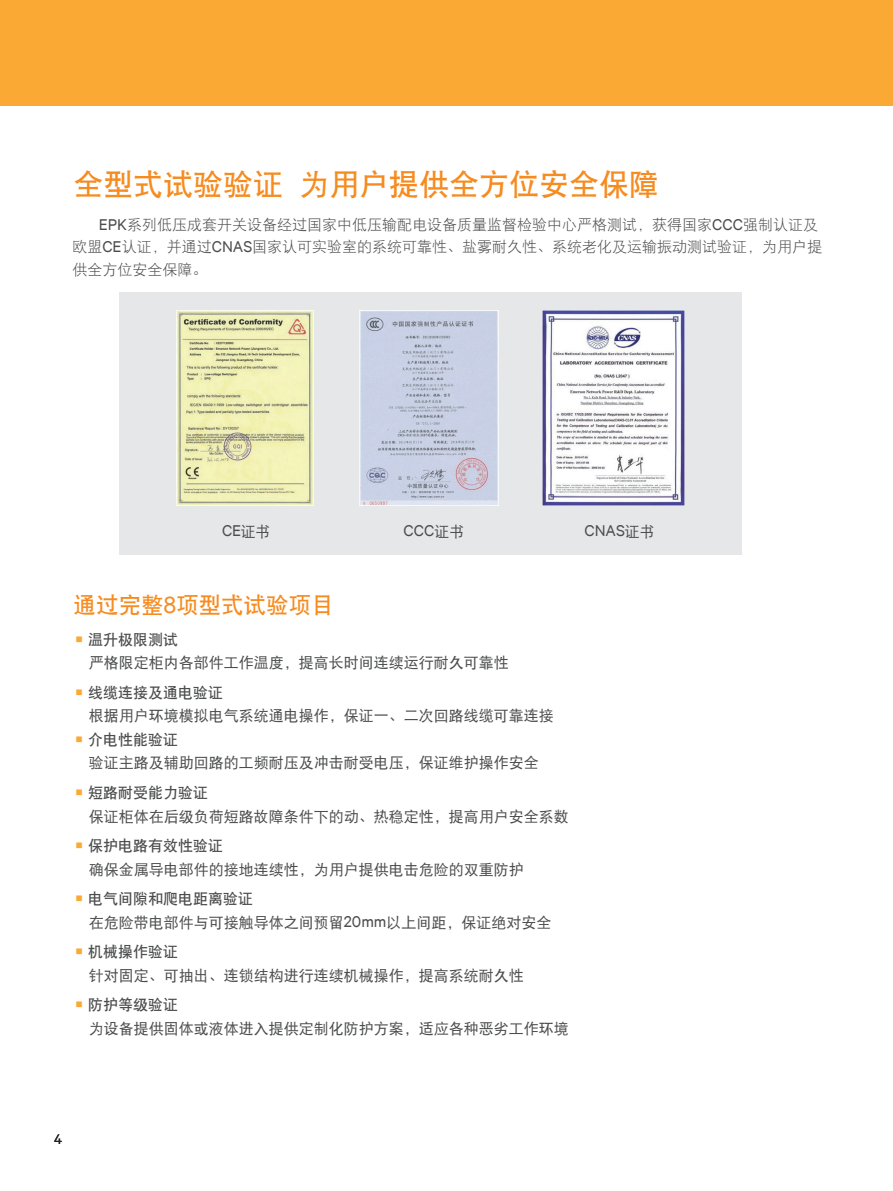
<style>
.page{position:relative;width:893px;height:1191px;background:#fff}
.page>*{position:absolute;margin:0;border:0;box-sizing:border-box;transform-origin:0 0}
.t1{font:30px "DF Hei GB W7";color:#f68b1f}
.t2{font:22.5px "DF Hei GB W7";color:#f68b1f}
.t3{font:15px "DF Hei GB W5";color:#4b4c4d}
.t4{font:15px/22.5px "DF Hei GB W3";color:#4b4c4d}
.t5{font:15px "DF Hei GB W7";color:#4b4c4d}
.t6{font:15px "Calibre";color:#4b4c4d}
.t7{font:13.5px "Calibre";color:#231f20}
.s1{font-family:"Calibre"}
.s2{font-family:"DF Hei GB W5"}
</style>
<div class="page">
<div style="left:0;top:0;width:893px;height:106px;background:#faaa34"></div>
<div style="left:119px;top:292px;width:623px;height:263px;background:#e6e7e9"></div>
<img style="left:177px;top:311px;width:136px;height:194px">
<img style="left:360px;top:311px;width:139px;height:194px">
<img style="left:543px;top:311px;width:141px;height:194px">
<h1 class="t1" style="left:74px;top:168px;width:587px">全型式试验验证 为用户提供全方位安全保障</h1>
<p class="t4" style="left:72px;top:213px;width:751px;text-indent:26px"><span class="s1">EPK</span>系列低压成套开关设备经过国家中低压输配电设备质量监督检验中心严格测试，获得国家<span class="s1">CCC</span>强制认证及欧盟<span class="s1">CE</span>认证，并通过<span class="s1">CNAS</span>国家认可实验室的系统可靠性、盐雾耐久性、系统老化及运输振动测试验证，为用户提供全方位安全保障。</p>
<p class="t6" style="left:222px;top:520px;width:50px">CE<span class="s2">证书</span></p>
<p class="t6" style="left:404px;top:520px;width:62px">CCC<span class="s2">证书</span></p>
<p class="t6" style="left:584px;top:520px;width:72px">CNAS<span class="s2">证书</span></p>
<h2 class="t2" style="left:74px;top:592px;width:262px">通过完整<span class="s1">8</span>项型式试验项目</h2>
<p class="t5" style="left:75px;top:631px;width:104px"><sup>■</sup> 温升极限测试</p>
<p class="t3" style="left:89px;top:655px;width:422px">严格限定柜内各部件工作温度，提高长时间连续运行耐久可靠性</p>
<p class="t5" style="left:75px;top:684px;width:149px"><sup>■</sup> 线缆连接及通电验证</p>
<p class="t3" style="left:89px;top:708px;width:467px">根据用户环境模拟电气系统通电操作，保证一、二次回路线缆可靠连接</p>
<p class="t5" style="left:75px;top:731px;width:104px"><sup>■</sup> 介电性能验证</p>
<p class="t3" style="left:89px;top:755px;width:452px">验证主路及辅助回路的工频耐压及冲击耐受电压，保证维护操作安全</p>
<p class="t5" style="left:75px;top:784px;width:134px"><sup>■</sup> 短路耐受能力验证</p>
<p class="t3" style="left:89px;top:808px;width:481px">保证柜体在后级负荷短路故障条件下的动、热稳定性，提高用户安全系数</p>
<p class="t5" style="left:75px;top:837px;width:149px"><sup>■</sup> 保护电路有效性验证</p>
<p class="t3" style="left:89px;top:861px;width:437px">确保金属导电部件的接地连续性，为用户提供电击危险的双重防护</p>
<p class="t5" style="left:75px;top:890px;width:179px"><sup>■</sup> 电气间隙和爬电距离验证</p>
<p class="t3" style="left:89px;top:914px;width:464px">在危险带电部件与可接触导体之间预留<span class="s1">20mm</span>以上间距，保证绝对安全</p>
<p class="t5" style="left:75px;top:943px;width:104px"><sup>■</sup> 机械操作验证</p>
<p class="t3" style="left:89px;top:967px;width:437px">针对固定、可抽出、连锁结构进行连续机械操作，提高系统耐久性</p>
<p class="t5" style="left:75px;top:996px;width:104px"><sup>■</sup> 防护等级验证</p>
<p class="t3" style="left:89px;top:1020px;width:481px">为设备提供固体或液体进入提供定制化防护方案，适应各种恶劣工作环境</p>
<p class="t7" style="left:54px;top:1130px;width:10px">4</p>
</div>
